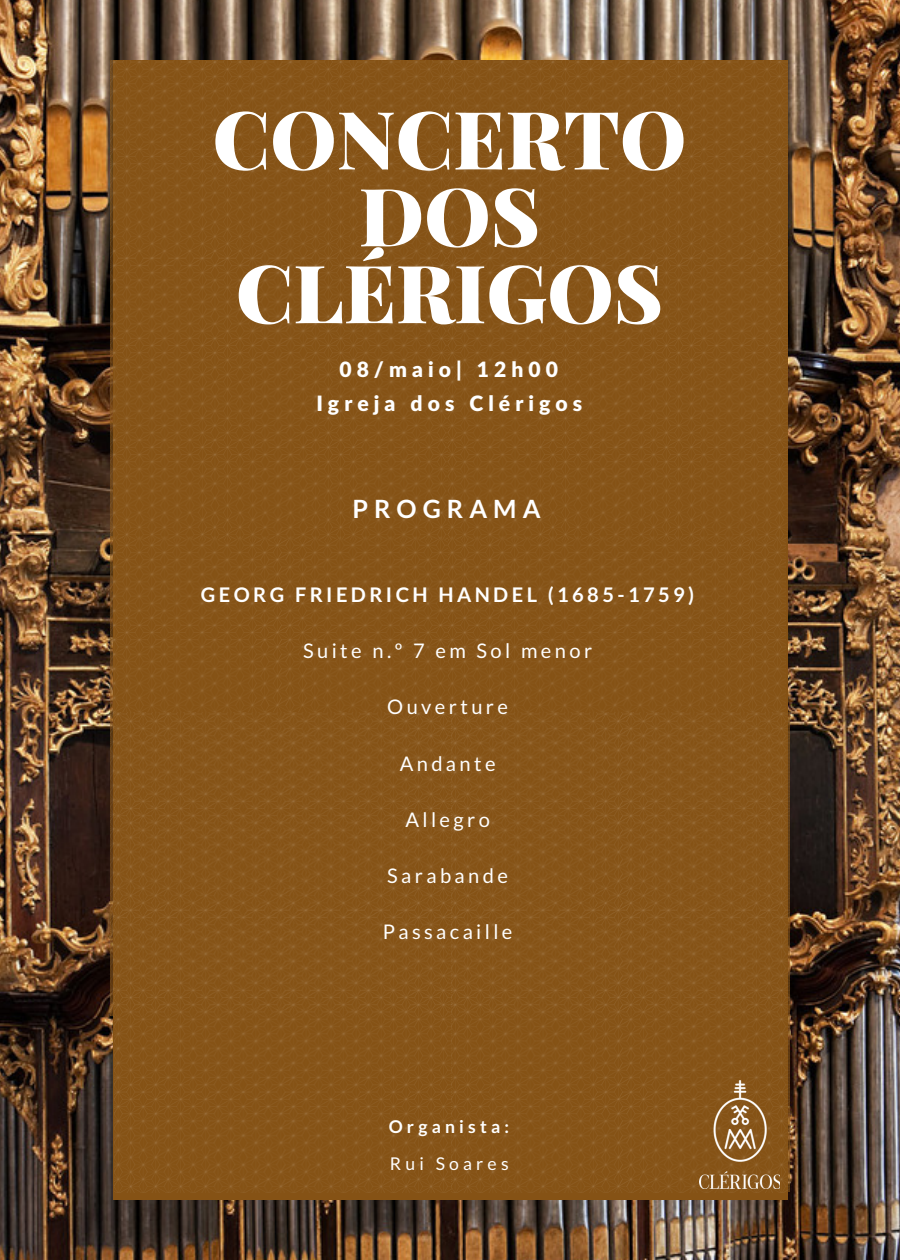
<style>
.page{position:relative;width:900px;height:1260px;background:#fff}
.page>*{position:absolute;margin:0;border:0;box-sizing:border-box;transform-origin:0 0}
.t1{font:900 80.5px/77px "Playfair Display";color:#fff;text-align:center}
.t2{font:700 25.25px "Lato";letter-spacing:.24em;color:#fff}
.t3{font:900 21.25px "Lato";letter-spacing:.24em;color:#fff}
.t4{font:900 21px "Lato";letter-spacing:.24em;color:#fff}
.t5{font:20px "Lato";letter-spacing:.17em;color:#fff}
.t6{font:700 20px "Lato";letter-spacing:.17em;color:#fff}
.t7{font:700 17.5px "Lato";letter-spacing:.24em;color:#fff}
.t8{font:17.5px "Lato";letter-spacing:.24em;color:#fff}
</style>
<div class="page">
<img style="left:0;top:0;width:900px;height:1260px">
<div style="left:111px;top:540px;width:337px;height:476px;background:#865519"></div>
<div style="left:448px;top:536px;width:338px;height:480px;background:#855215"></div>
<div style="left:111px;top:60px;width:337px;height:480px;background:#865519"></div>
<div style="left:448px;top:60px;width:339px;height:480px;background:#865519"></div>
<div style="left:114px;top:712px;width:338px;height:480px;background:#87551a"></div>
<div style="left:452px;top:712px;width:337px;height:480px;background:#855215"></div>
<img style="left:699px;top:1080px;width:81px;height:109px">
<h1 class="t1" style="left:213px;top:98px;width:475px">CONCERTO<br>DOS<br>CLÉRIGOS</h1>
<p class="t4" style="left:339px;top:356px;width:220px">08/maio| 12h00</p>
<p class="t3" style="left:316px;top:390px;width:267px">Igreja dos Clérigos</p>
<p class="t2" style="left:352px;top:493px;width:190px">PROGRAMA</p>
<p class="t6" style="left:201px;top:582px;width:495px">GEORG FRIEDRICH HANDEL (1685-1759)</p>
<p class="t5" style="left:303px;top:638px;width:291px">Suite n.º 7 em Sol menor</p>
<p class="t5" style="left:387px;top:695px;width:122px">Ouverture</p>
<p class="t5" style="left:400px;top:751px;width:97px">Andante</p>
<p class="t5" style="left:405px;top:807px;width:86px">Allegro</p>
<p class="t5" style="left:387px;top:863px;width:122px">Sarabande</p>
<p class="t5" style="left:383px;top:920px;width:131px">Passacaille</p>
<p class="t7" style="left:389px;top:1115px;width:122px">Organista:</p>
<p class="t8" style="left:390px;top:1153px;width:120px">Rui Soares</p>
</div>
